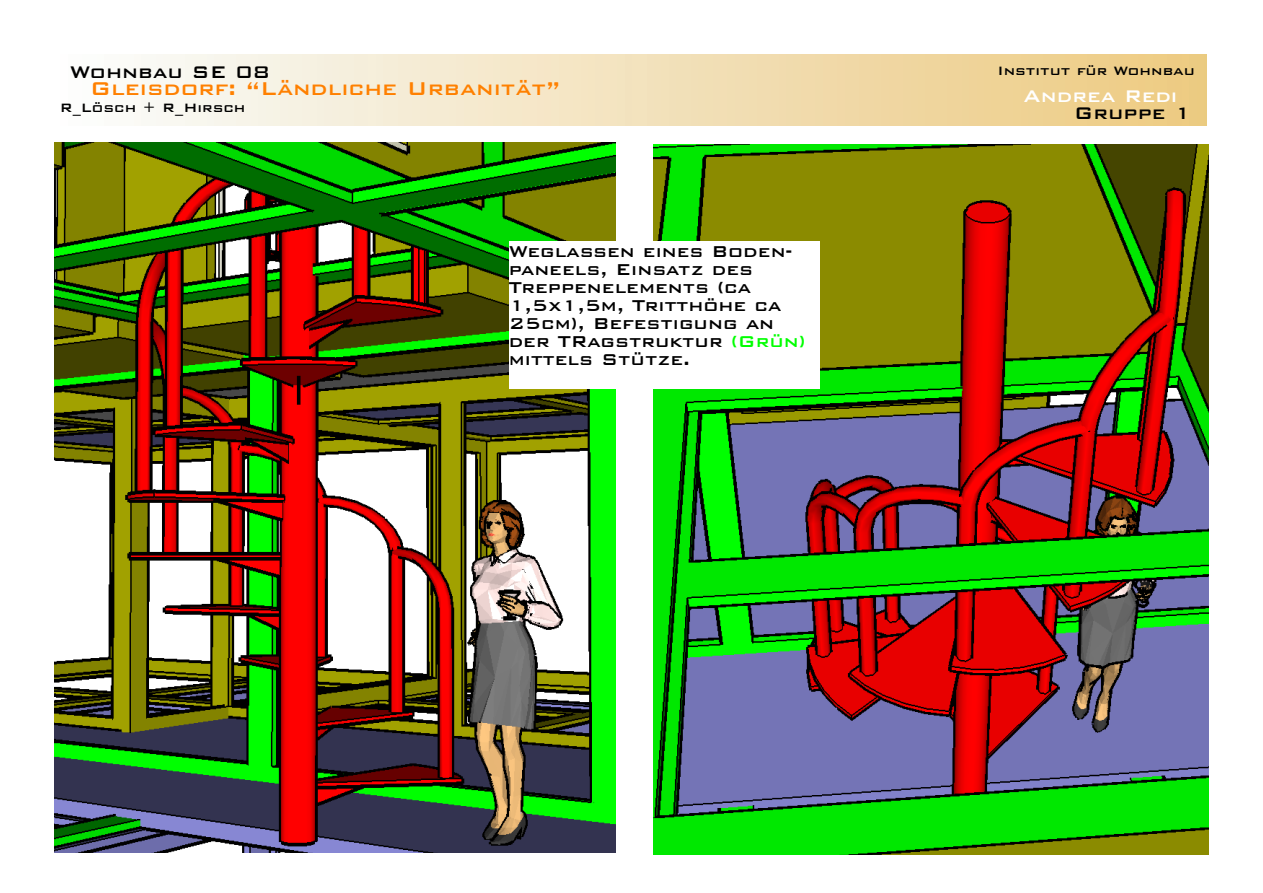
<style>
.page{position:relative;width:1263px;height:893px;background:#fff}
.page>*{position:absolute;margin:0;border:0;box-sizing:border-box;transform-origin:0 0}
.t1{font:500 24.75px "Bank Gothic BT";color:#ff8000}
.t2{font:500 22.5px "Bank Gothic BT";color:#000}
.t3{font:500 22.5px "Bank Gothic BT";color:#fff}
.t4{font:500 21px/18px "Bank Gothic BT";color:#000}
.t5{font:500 16.2px "Bank Gothic BT";color:#000}
.s1{color:#0f0}
</style>
<div class="page">
<div style="left:54px;top:54px;width:1152px;height:72px;background:linear-gradient(to right,#fafdfd,#ecc980)"></div>
<img style="left:54px;top:142px;width:561px;height:711px">
<img style="left:653px;top:144px;width:556px;height:711px">
<div style="left:509px;top:242px;width:310px;height:147px;background:#fff"></div>
<p class="t2" style="left:70px;top:60px;width:202px">Wohnbau SE 08</p>
<p class="t1" style="left:90px;top:75px;width:472px">Gleisdorf: “Ländliche Urbanität”</p>
<p class="t5" style="left:60px;top:99px;width:187px">R_Lösch + R_Hirsch</p>
<p class="t4" style="left:509px;top:242px;width:299px">Weglassen eines Boden&shy;paneels, Einsatz des<br>Treppenelements (ca<br>1,5x1,5m, Tritthöhe ca<br>25cm), Befestigung an der TRagstruktur <span class="s1">(Grün) </span>mittels Stütze.</p>
<p class="t5" style="left:997px;top:62px;width:199px">Institut für Wohnbau</p>
<p class="t3" style="left:1024px;top:84px;width:155px">Andrea Redi</p>
<p class="t2" style="left:1074px;top:101px;width:119px">Gruppe 1</p>
</div>
